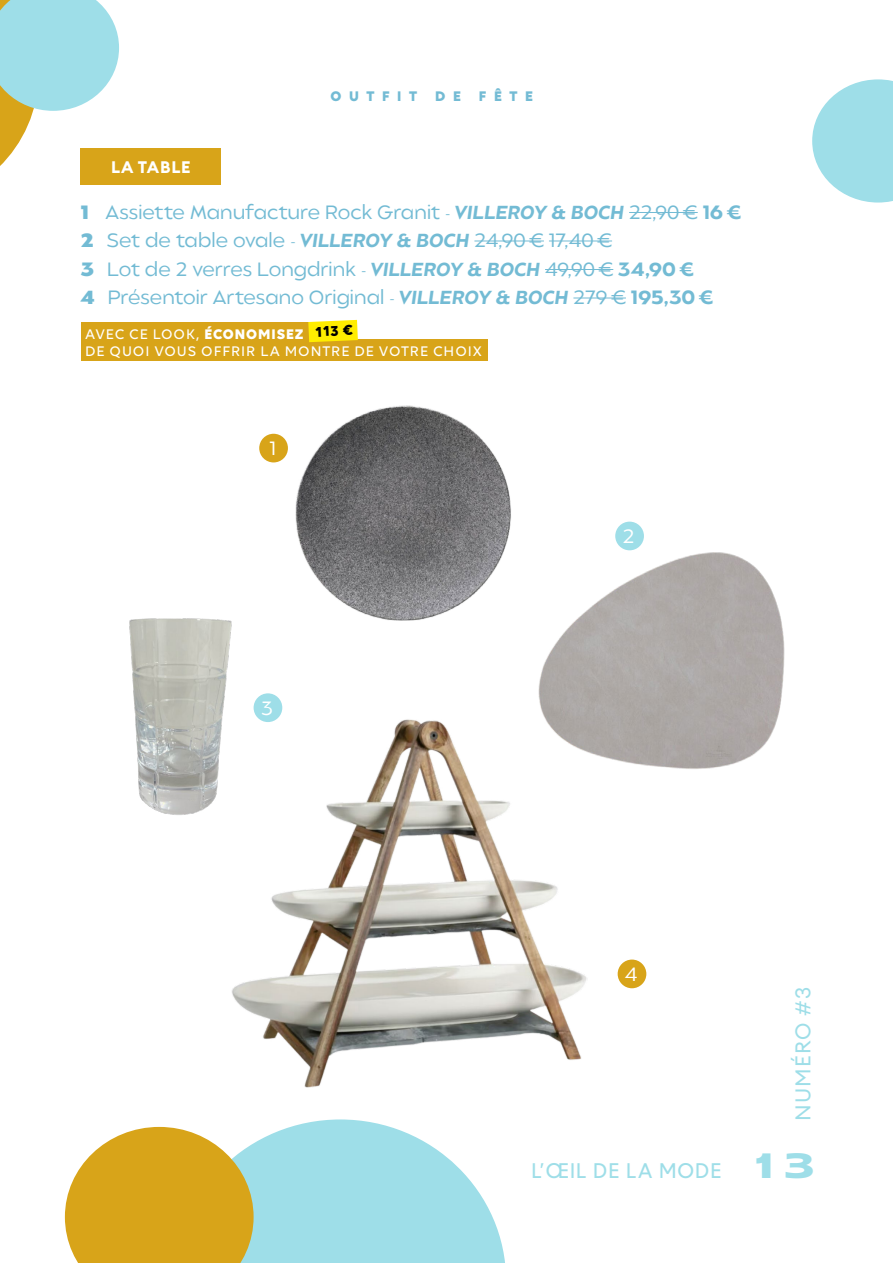
<style>
.page{position:relative;width:893px;height:1263px;background:#fff}
.page>*{position:absolute;margin:0;border:0;box-sizing:border-box;transform-origin:0 0}
.t1{font:800 35.1px "Matrice";color:#9edee8}
.t2{font:21px "Euclid Circular A";letter-spacing:.05em;color:#9edee8}
.t3{font:20.55px "Basetica";letter-spacing:.05em;color:#9edee8}
.t4{font:300 19.2px/28.5px "Balgin";color:#73bbd4}
.t5{font:300 19.2px "Balgin";color:#fff}
.t6{font:700 16.5px "Euclid Circular A";letter-spacing:.05em;color:#fff}
.t7{font:700 15.3px "Volte";color:#000}
.t8{font:500 15px/17.2px "Volte";letter-spacing:.06em;color:#fff}
.t9{font:700 15px "Volte";letter-spacing:.51em;color:#73bbd4}
.s1{font-family:"Balgin Display";font-weight:600}
.s2{font-weight:600;font-style:italic;font-size:18.75px}
.s3{font-weight:600}
.s4{font-weight:700}
</style>
<div class="page">
<svg style="left:254px;top:1119px;width:251px;height:144px;fill:#9edee8"></svg>
<svg style="left:0;top:0;width:119px;height:185px"></svg>
<svg style="left:65px;top:1127px;width:189px;height:136px;background:#dbb13c"></svg>
<svg style="left:812px;top:79px;width:81px;height:124px"></svg>
<img style="left:295px;top:405px;width:216px;height:216px">
<img style="left:232px;top:705px;width:355px;height:383px">
<img style="left:534px;top:550px;width:251px;height:224px">
<img style="left:129px;top:618px;width:114px;height:206px">
<hr style="left:629px;top:212px;width:69px;height:1px;background:#73bbd4">
<hr style="left:474px;top:240px;width:70px;height:1px;background:#73bbd4">
<hr style="left:549px;top:240px;width:63px;height:1px;background:#73bbd4">
<hr style="left:545px;top:269px;width:68px;height:1px;background:#73bbd4">
<hr style="left:573px;top:297px;width:53px;height:1px;background:#73bbd4">
<div style="left:81px;top:322px;width:228px;height:22px;background:#d8a419"></div>
<div style="left:81px;top:340px;width:406px;height:21px;background:#d8a419"></div>
<svg style="left:308px;top:320px;width:50px;height:22px"></svg>
<div style="left:81px;top:149px;width:140px;height:36px;background:#d8a419"></div>
<div style="left:259px;top:434px;width:29px;height:28px;background:#d8a419;border-radius:50%"></div>
<div style="left:254px;top:693px;width:28px;height:29px;background:#9edee8;border-radius:50%"></div>
<div style="left:618px;top:959px;width:28px;height:29px;background:#d8a419;border-radius:50%"></div>
<div style="left:615px;top:522px;width:29px;height:28px;background:#9edee8;border-radius:50%"></div>
<p class="t6" style="left:111px;top:156px;width:81px">LA TABLE</p>
<p class="t9" style="left:330px;top:87px;width:204px">OUTFIT DE FÊTE</p>
<p class="t4" style="left:81px;top:198px;width:662px"><span class="s1">1</span> Assiette Manufacture Rock Granit - <span class="s2">VILLEROY &amp; BOCH</span> 22,90 € <span class="s3">16 € </span><span class="s1">2</span> Set de table ovale - <span class="s2">VILLEROY &amp; BOCH</span> 24,90 € 17,40 €<br><span class="s1">3</span> Lot de 2 verres Longdrink - <span class="s2">VILLEROY &amp; BOCH</span> 49,90 € <span class="s3">34,90 €<br></span><span class="s1">4</span> Présentoir Artesano Original - <span class="s2">VILLEROY &amp; BOCH</span> 279 € <span class="s3">195,30 €</span></p>
<p class="t8" style="left:85px;top:325px;width:398px">AVEC CE LOOK, <span class="s4">ÉCONOMISEZ<br></span>DE QUOI VOUS OFFRIR LA MONTRE DE VOTRE CHOIX</p>
<p class="t7" style="left:315px;top:323px;width:39px;rotate:-3deg">113 €</p>
<p class="t5" style="left:269px;top:436px;width:8px">1</p>
<p class="t5" style="left:261px;top:696px;width:13px">3</p>
<p class="t5" style="left:623px;top:524px;width:13px">2</p>
<p class="t5" style="left:625px;top:962px;width:14px">4</p>
<p class="t3" style="left:531px;top:1157px;width:191px">L’ŒIL DE LA MODE</p>
<p class="t2" style="left:789px;top:1120px;width:135px;rotate:-90deg">NUMÉRO #3</p>
<h1 class="t1" style="left:756px;top:1138px;width:60px">1 3</h1>
</div>
